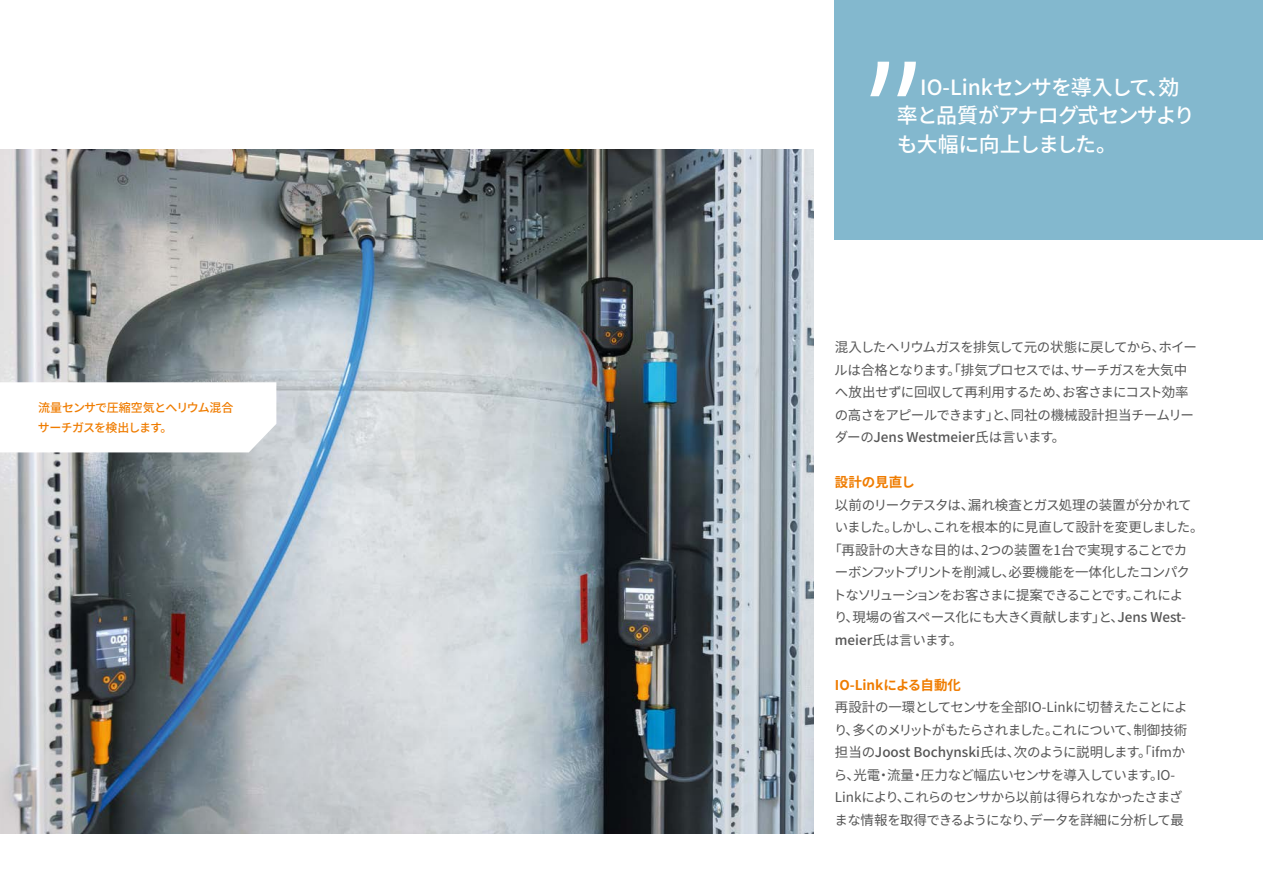
<style>
.page{position:relative;width:1263px;height:893px;background:#fff}
.page>*{position:absolute;margin:0;border:0;box-sizing:border-box;transform-origin:0 0}
.Zitat{font:500 21px/28.5px "Source Han Sans";letter-spacing:-.05em;color:#fff}
.Fließtext_9pt_verschachtelt{font:13.5px/22.5px "Source Han Sans";letter-spacing:-.055em;color:#565656}
.Fließtext_9pt_headline_orange{font:700 13.5px "Source Han Sans";color:#ef7c00}
.Bildunterschrift_libü{font:500 12px/19.5px "Source Han Sans";letter-spacing:-.065em;color:#ef7c00}
.s1{font-weight:500}
</style>
<div class="page">
<img style="left:0;top:150px;width:814px;height:684px">
<div style="left:835px;top:0;width:428px;height:240px;background:#83b8ce"></div>
<svg style="left:870px;top:62px;width:46px;height:34px"></svg>
<svg style="left:0;top:382px;width:276px;height:70px"></svg>
<p class="Bildunterschrift_libü" style="left:38px;top:398px;width:197px">流量センサで圧縮空気とヘリウム混合サーチガスを検出します。</p>
<p class="Zitat" style="left:897px;top:73px;width:299px;text-indent:23px">IO-Linkセンサを導入して、効率と品質がアナログ式センサよりも大幅に向上しました。</p>
<p class="Fließtext_9pt_verschachtelt" style="left:834px;top:336px;width:364px">混入したヘリウムガスを排気して元の状態に戻してから、ホイールは合格となります。「排気プロセスでは、サーチガスを大気中へ放出せずに回収して再利用するため、お客さまにコスト効率の高さをアピールできます」と、同社の機械設計担当チームリーダーの<span class="s1">Jens Westmeier</span>氏は言います。</p>
<p class="Fließtext_9pt_headline_orange" style="left:835px;top:474px;width:81px">設計の見直し</p>
<p class="Fließtext_9pt_verschachtelt" style="left:835px;top:494px;width:370px">以前のリークテスタは、漏れ検査とガス処理の装置が分かれていました。しかし、これを根本的に見直して設計を変更しました。</p>
<p class="Fließtext_9pt_verschachtelt" style="left:833px;top:539px;width:359px;text-indent:-4px">「再設計の大きな目的は、2つの装置を1台で実現することでカーボンフットプリントを削減し、必要機能を一体化したコンパクトなソリューションをお客さまに提案できることです。これにより、現場の省スペース化にも大きく貢献します」と、<span class="s1">Jens West&shy;meier</span>氏は言います。</p>
<p class="Fließtext_9pt_headline_orange" style="left:835px;top:677px;width:128px">IO-Linkによる自動化</p>
<p class="Fließtext_9pt_verschachtelt" style="left:834px;top:696px;width:355px">再設計の一環としてセンサを全部IO-Linkに切替えたことにより、多くのメリットがもたらされました。これについて、制御技術担当の<span class="s1">Joost Bochynski</span>氏は、次のように説明します。「ifmから、光電・流量・圧力など幅広いセンサを導入しています。IO-Linkにより、これらのセンサから以前は得られなかったさまざまな情報を取得できるようになり、データを詳細に分析して最</p>
</div>
